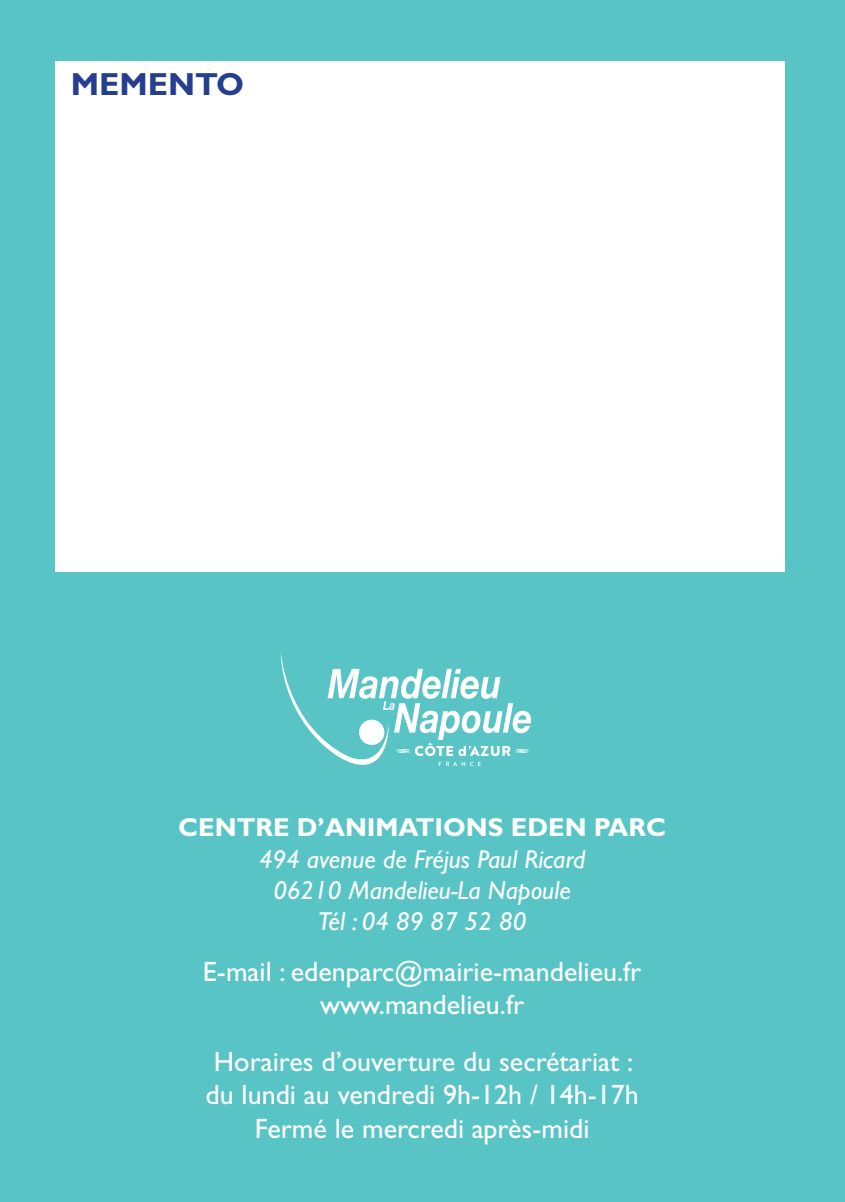
<style>
.page{position:relative;width:845px;height:1202px;background:#59c4c6}
.page>*{position:absolute;margin:0;border:0;box-sizing:border-box;transform-origin:0 0}
.t1{font:700 32px "Gill Sans Std";color:#253f8e}
.t2{font:28px "Gill Sans Std";color:#fff}
.t3{font:italic 26px "Gill Sans Std";color:#fff}
.t4{font:700 26px "Gill Sans Std";color:#fff}
</style>
<div class="page">
<svg style="left:280px;top:654px;width:251px;height:112px"></svg>
<div style="left:56px;top:62px;width:729px;height:510px;background:#fff"></div>
<p class="t1" style="left:71px;top:65px;width:175px">MEMENTO</p>
<p class="t4" style="left:178px;top:812px;width:489px">CENTRE D’ANIMATIONS EDEN PARC</p>
<p class="t3" style="left:259px;top:844px;width:328px">494 avenue de Fréjus Paul Ricard</p>
<p class="t3" style="left:273px;top:875px;width:299px">06210 Mandelieu-La Napoule</p>
<p class="t3" style="left:318px;top:906px;width:210px">Tél : 04 89 87 52 80</p>
<p class="t2" style="left:203px;top:955px;width:440px">E-mail : edenparc@mairie-mandelieu.fr</p>
<p class="t2" style="left:320px;top:989px;width:205px">www.mandelieu.fr</p>
<p class="t2" style="left:214px;top:1045px;width:421px">Horaires d’ouverture du secrétariat :</p>
<p class="t2" style="left:205px;top:1078px;width:435px">du lundi au vendredi 9h-12h / 14h-17h</p>
<p class="t2" style="left:255px;top:1112px;width:336px">Fermé le mercredi après-midi</p>
</div>
